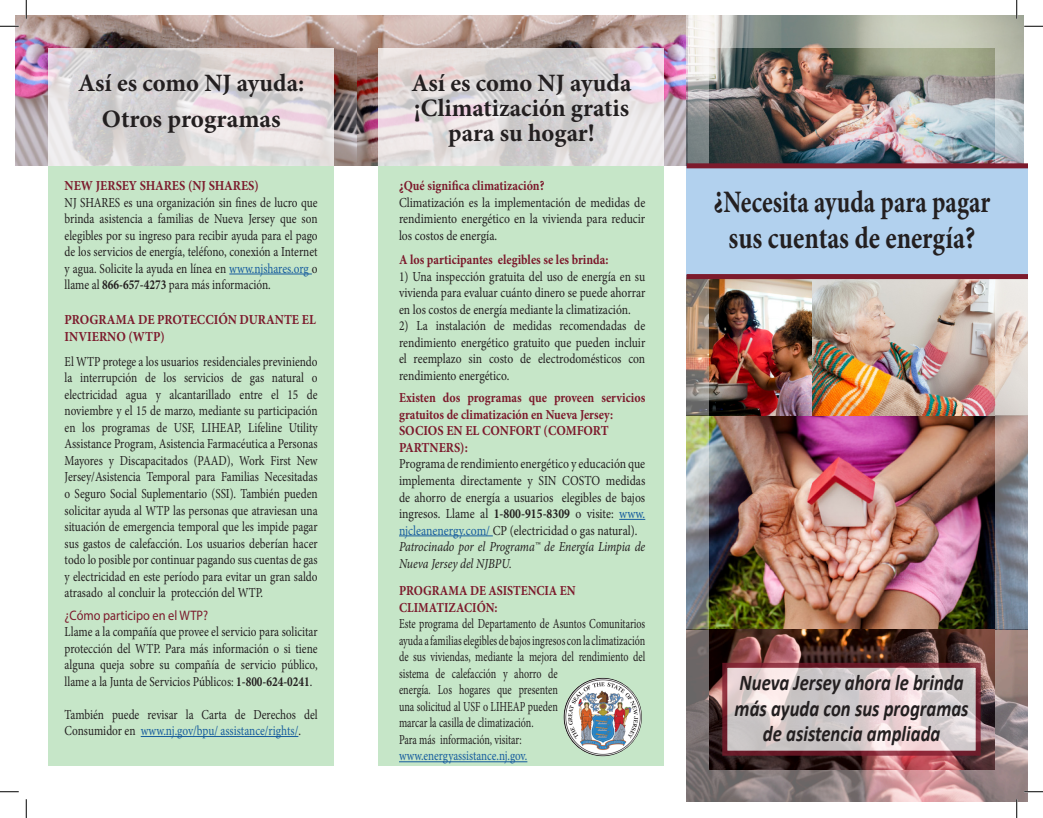
<style>
.page{position:relative;width:1043px;height:818px;background:#fff}
.page>*{position:absolute;margin:0;border:0;box-sizing:border-box;transform-origin:0 0}
.t1{font:700 31.25px "Minion Pro";color:#231f20;scale:.78 1}
.t2{font:700 31.25px "Minion Pro";color:#231f20;scale:.82 1}
.t3{font:700 25px "Minion Pro";color:#231f20}
.t4{font:italic 700 22.5px "Calibri";color:#231f20;scale:.83 1}
.t5{font:13.75px/16.5px "Minion Pro";color:#231f20;text-align:justify;scale:.82 1}
.t6{font:13.75px/16.5px "Minion Pro";color:#231f20;text-align:justify;scale:.85 1}
.t7{font:13.75px/16.5px "Minion Pro";color:#231f20;scale:.73 1}
.t8{font:13.75px/16.5px "Minion Pro";color:#231f20;text-align:justify;scale:.84 1}
.t9{font:700 13.75px/16.5px "Minion Pro";color:#7c1a2c;scale:.87 1}
.t10{font:700 13.75px/16.5px "Minion Pro";color:#7c1a2c;scale:.9 1}
.t11{font:italic 13.75px/16.5px "Minion Pro";letter-spacing:-.005em;color:#231f20;scale:.85 1}
.t12{font:13.75px "Minion Pro";letter-spacing:-.005em;color:#175d9e;scale:.8 1}
.t13{font:13.75px "Myriad Pro";color:#7c1a2c;scale:.9 1}
.s1{color:#175d9e}
.s2{font-weight:700}
</style>
<div class="page">
<div style="left:49px;top:153px;width:285px;height:612px;background:#c6e6c8"></div>
<hr style="left:229px;top:273px;width:83px;height:1px;background:#175d9e">
<hr style="left:141px;top:736px;width:157px;height:1px;background:#175d9e">
<div style="left:379px;top:153px;width:285px;height:612px;background:#c6e6c8"></div>
<img style="left:15px;top:15px;width:1008px;height:151px">
<img style="left:686px;top:279px;width:342px;height:522px">
<img style="left:709px;top:279px;width:285px;height:490px">
<img style="left:709px;top:49px;width:285px;height:114px">
<div style="left:686px;top:164px;width:342px;height:112px;background:#b2d1ee"></div>
<svg style="left:722px;top:662px;width:258px;height:93px;background:#ccb7ba"></svg>
<img style="left:379px;top:49px;width:285px;height:117px">
<svg style="left:619px;top:519px;width:26px;height:1px"></svg>
<hr style="left:399px;top:535px;width:94px;height:1px;background:#175d9e">
<hr style="left:399px;top:761px;width:128px;height:1px;background:#175d9e">
<img style="left:48px;top:49px;width:285px;height:117px">
<div style="left:686px;top:163px;width:342px;height:5px;background:#7c1a2c"></div>
<div style="left:686px;top:274px;width:342px;height:5px;background:#7c1a2c"></div>
<img style="left:563px;top:677px;width:79px;height:79px;border-radius:39px">
<svg style="left:0;top:25px;width:19px;height:2px"></svg>
<svg style="left:1024px;top:25px;width:18px;height:2px"></svg>
<svg style="left:0;top:791px;width:19px;height:1px"></svg>
<svg style="left:1024px;top:790px;width:18px;height:2px"></svg>
<svg style="left:25px;top:0;width:2px;height:19px"></svg>
<svg style="left:25px;top:799px;width:2px;height:19px"></svg>
<svg style="left:1015px;top:0;width:2px;height:19px"></svg>
<svg style="left:1015px;top:799px;width:2px;height:19px"></svg>
<p class="t3" style="left:78px;top:65px;width:228px">Así es como NJ ayuda:</p>
<p class="t3" style="left:102px;top:101px;width:180px">Otros programas</p>
<p class="t10" style="left:65px;top:177px;width:217px">NEW JERSEY SHARES (NJ SHARES)</p>
<p class="t5" style="left:65px;top:194px;width:310px">NJ SHARES es una organización sin fines de lucro que brinda asistencia a familias de Nueva Jersey que son elegibles por su ingreso para recibir ayuda para el pago de los servicios de energía, teléfono, conexión a Internet y agua. Solicite la ayuda en línea en <span class="s1">www.njshares.org</span> o llame al <span class="s2">866-657-4273</span> para más información.</p>
<p class="t10" style="left:65px;top:311px;width:281px">PROGRAMA DE PROTECCIÓN DURANTE EL<br>INVIERNO (WTP)</p>
<p class="t5" style="left:65px;top:353px;width:310px">El WTP protege a los usuarios residenciales previniendo la interrupción de los servicios de gas natural o electricidad agua y alcantarillado entre el 15 de noviembre y el 15 de marzo, mediante su participación en los programas de USF, LIHEAP, Lifeline Utility Assistance Program, Asistencia Farmacéutica a Personas Mayores y Discapacitados (PAAD), Work First New Jersey/Asistencia Temporal para Familias Necesitadas o Seguro Social Suplementario (SSI). También pueden solicitar ayuda al WTP las personas que atraviesan una situación de emergencia temporal que les impide pagar sus gastos de calefacción. Los usuarios deberían hacer todo lo posible por continuar pagando sus cuentas de gas y electricidad en este período para evitar un gran saldo atrasado al concluir la protección del WTP.</p>
<p class="t13" style="left:65px;top:606px;width:161px">¿Cómo participo en el WTP?</p>
<p class="t5" style="left:65px;top:623px;width:310px">Llame a la compañía que provee el servicio para solicitar protección del WTP. Para más información o si tiene alguna queja sobre su compañía de servicio público, llame a la Junta de Servicios Públicos: <span class="s2">1-800-624-0241</span>.</p>
<p class="t5" style="left:65px;top:706px;width:310px">También puede revisar la Carta de Derechos del<br>Consumidor en <span class="s1">www.nj.gov/bpu/ assistance/rights/</span>.</p>
<p class="t3" style="left:411px;top:65px;width:221px">Así es como NJ ayuda</p>
<p class="t3" style="left:414px;top:90px;width:217px">¡Climatización gratis</p>
<p class="t3" style="left:448px;top:115px;width:148px">para su hogar!</p>
<p class="t9" style="left:399px;top:177px;width:169px">¿Qué significa climatización?</p>
<p class="t6" style="left:399px;top:194px;width:291px">Climatización es la implementación de medidas de rendimiento energético en la vivienda para reducir los costos de energía.</p>
<p class="t9" style="left:399px;top:251px;width:242px">A los participantes elegibles se les brinda:</p>
<p class="t8" style="left:399px;top:268px;width:295px">1) Una inspección gratuita del uso de energía en su vivienda para evaluar cuánto dinero se puede ahorrar en los costos de energía mediante la climatización.</p>
<p class="t8" style="left:399px;top:318px;width:295px">2) La instalación de medidas recomendadas de rendimiento energético gratuito que pueden incluir el reemplazo sin costo de electrodomésticos con rendimiento energético.</p>
<p class="t9" style="left:399px;top:389px;width:284px">Existen dos programas que proveen servicios gratuitos de climatización en Nueva Jersey:</p>
<p class="t10" style="left:399px;top:422px;width:234px">SOCIOS EN EL CONFORT (COMFORT<br>PARTNERS):</p>
<p class="t6" style="left:399px;top:456px;width:291px">Programa de rendimiento energético y educación que implementa directamente y SIN COSTO medidas de ahorro de energía a usuarios elegibles de bajos ingresos. Llame al <span class="s2">1-800-915-8309</span> o visite: <span class="s1">www. njcleanenergy.com/</span> CP (electricidad o gas natural).</p>
<p class="t11" style="left:399px;top:538px;width:291px">Patrocinado por el Programa™ de Energía Limpia de<br>Nueva Jersey del NJBPU.</p>
<p class="t9" style="left:399px;top:582px;width:204px">PROGRAMA DE ASISTENCIA EN<br>CLIMATIZACIÓN:</p>
<p class="t7" style="left:399px;top:615px;width:339px">Este programa del Departamento de Asuntos Comunitarios ayuda a familias elegibles de bajos ingresos con la climatización de sus viviendas, mediante la mejora del rendimiento del sistema de calefacción y ahorro de<br>energía. Los hogares que presenten<br>una solicitud al USF o LIHEAP pueden<br>marcar la casilla de climatización.</p>
<p class="t7" style="left:399px;top:731px;width:170px">Para más información, visitar:</p>
<p class="t12" style="left:399px;top:746px;width:162px">www.energyassistance.nj.gov.</p>
<p class="t1" style="left:713px;top:180px;width:356px">¿Necesita ayuda para pagar</p>
<p class="t2" style="left:728px;top:216px;width:302px">sus cuentas de energía?</p>
<p class="t4" style="left:739px;top:667px;width:271px">Nueva Jersey ahora le brinda</p>
<p class="t4" style="left:734px;top:692px;width:283px">más ayuda con sus programas</p>
<p class="t4" style="left:763px;top:717px;width:215px">de asistencia ampliada</p>
</div>
